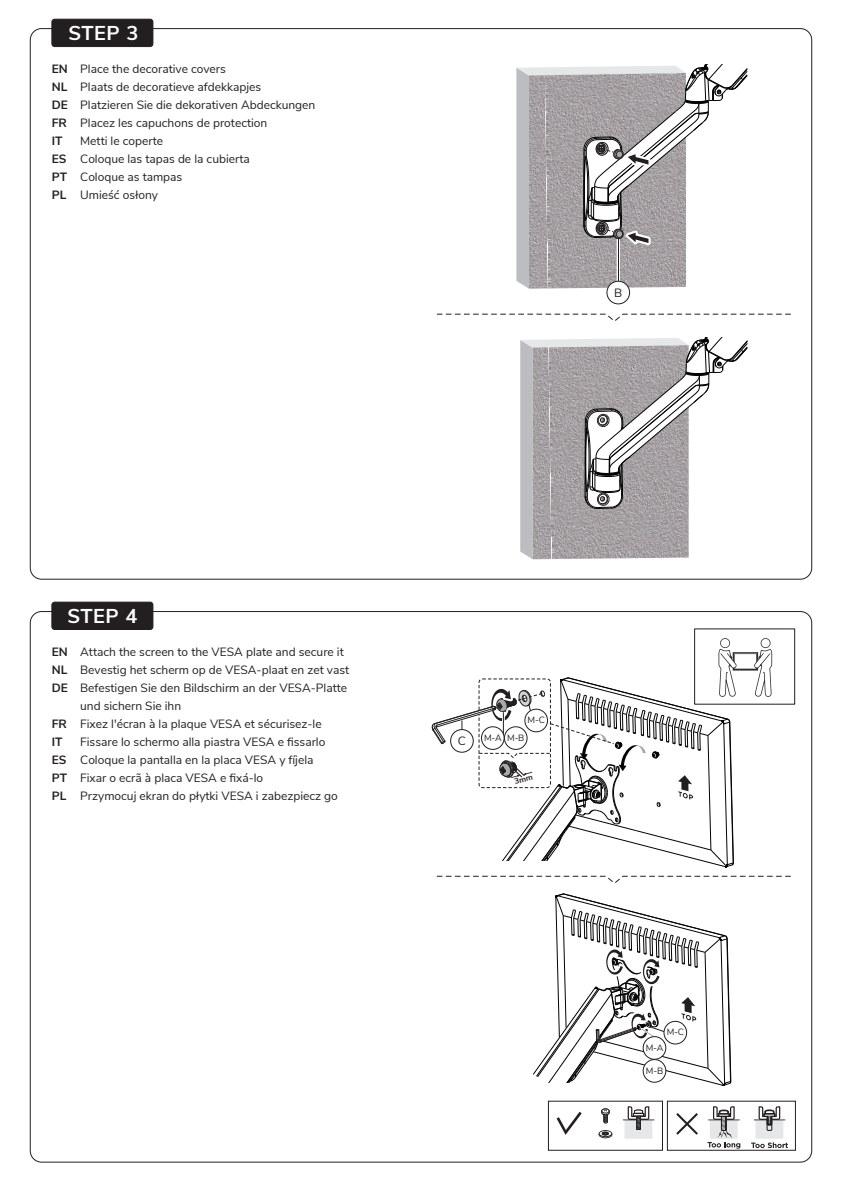
<style>
.page{position:relative;width:842px;height:1191px;background:#fff}
.page>*{position:absolute;margin:0;border:0;box-sizing:border-box;transform-origin:0 0}
.t1{font:700 20px "Nunito Sans";letter-spacing:.03em;color:#fff}
.t2{font:12px/18px "Nunito Sans";color:#231f20}
.t3{font:700 12px/18px "Nunito Sans";color:#231f20}
.t4{font:9.2px "Nunito Sans";color:#231f20}
</style>
<div class="page">
<svg style="left:436px;top:64px;width:355px;height:495px"></svg>
<div style="left:52px;top:19px;width:101px;height:28px;background:#231f20;border-radius:3px"></div>
<div style="left:51px;top:19px;width:102px;height:28px;border:1px solid #231f20;border-radius:3px"></div>
<div style="left:52px;top:602px;width:101px;height:27px;background:#231f20;border-radius:3px"></div>
<div style="left:51px;top:601px;width:102px;height:29px;border:1px solid #231f20;border-radius:3px"></div>
<div style="left:694px;top:628px;width:101px;height:76px;background:#fff;border:1px solid #231f20"></div>
<svg style="left:533px;top:893px;width:198px;height:193px"></svg>
<div style="left:643px;top:1036px;width:23px;height:23px;background:#fff;border-radius:50%"></div>
<div style="left:643px;top:1036px;width:23px;height:23px;border:1px solid #231f20;border-radius:50%"></div>
<div style="left:643px;top:1059px;width:23px;height:23px;background:#fff;border-radius:50%"></div>
<div style="left:643px;top:1059px;width:23px;height:23px;border:1px solid #231f20;border-radius:50%"></div>
<div style="left:664px;top:1021px;width:23px;height:23px;background:#fff;border-radius:50%"></div>
<div style="left:664px;top:1021px;width:23px;height:23px;border:1px solid #231f20;border-radius:50%"></div>
<div style="left:607px;top:281px;width:23px;height:23px;background:#fff;border-radius:50%"></div>
<div style="left:607px;top:281px;width:23px;height:23px;border:1px solid #231f20;border-radius:50%"></div>
<div style="left:522px;top:1083px;width:79px;height:23px;background:#fff"></div>
<div style="left:548px;top:1100px;width:115px;height:50px;background:#fff;border:1px solid #231f20"></div>
<svg style="left:676px;top:1113px;width:22px;height:21px"></svg>
<svg style="left:557px;top:1111px;width:25px;height:23px"></svg>
<svg style="left:598px;top:1108px;width:15px;height:55px"></svg>
<svg style="left:707px;top:1106px;width:33px;height:42px"></svg>
<svg style="left:751px;top:1106px;width:37px;height:42px"></svg>
<svg style="left:623px;top:1106px;width:31px;height:32px"></svg>
<svg style="left:432px;top:638px;width:360px;height:245px"></svg>
<h1 class="t1" style="left:68px;top:18px;width:72px">STEP 3</h1>
<p class="t3" style="left:52px;top:59px;width:18px">EN<br>NL<br>DE<br>FR<br>IT<br>ES<br>PT<br>PL</p>
<p class="t2" style="left:80px;top:59px;width:237px">Place the decorative covers<br>Plaats de decoratieve afdekkapjes<br>Platzieren Sie die dekorativen Abdeckungen<br>Placez les capuchons de protection<br>Metti le coperte<br>Coloque las tapas de la cubierta<br>Coloque as tampas<br>Umieść osłony</p>
<p class="t2" style="left:614px;top:283px;width:10px">B</p>
<h1 class="t1" style="left:67px;top:601px;width:72px">STEP 4</h1>
<p class="t3" style="left:52px;top:642px;width:18px;text-align:justify">EN NL DE</p>
<p class="t3" style="left:52px;top:714px;width:17px">FR<br>IT<br>ES<br>PT<br>PL</p>
<p class="t2" style="left:80px;top:642px;width:271px">Attach the screen to the VESA plate and secure it Bevestig het scherm op de VESA-plaat en zet vast Befestigen Sie den Bildschirm an der VESA-Platte und sichern Sie ihn<br>Fixez l'écran à la plaque VESA et sécurisez-le Fissare lo schermo alla piastra VESA e fissarlo Coloque la pantalla en la placa VESA y fíjela<br>Fixar o ecrã à placa VESA e fixá-lo<br>Przymocuj ekran do płytki VESA i zabezpiecz go</p>
<p class="t4" style="left:528px;top:713px;width:19px">M-C</p>
<p class="t2" style="left:458px;top:731px;width:10px">C</p>
<p class="t4" style="left:484px;top:731px;width:42px">M-A M-B</p>
<p class="t4" style="left:667px;top:1025px;width:19px">M-C</p>
<p class="t4" style="left:646px;top:1040px;width:19px">M-A</p>
<p class="t4" style="left:646px;top:1063px;width:19px">M-B</p>
</div>
